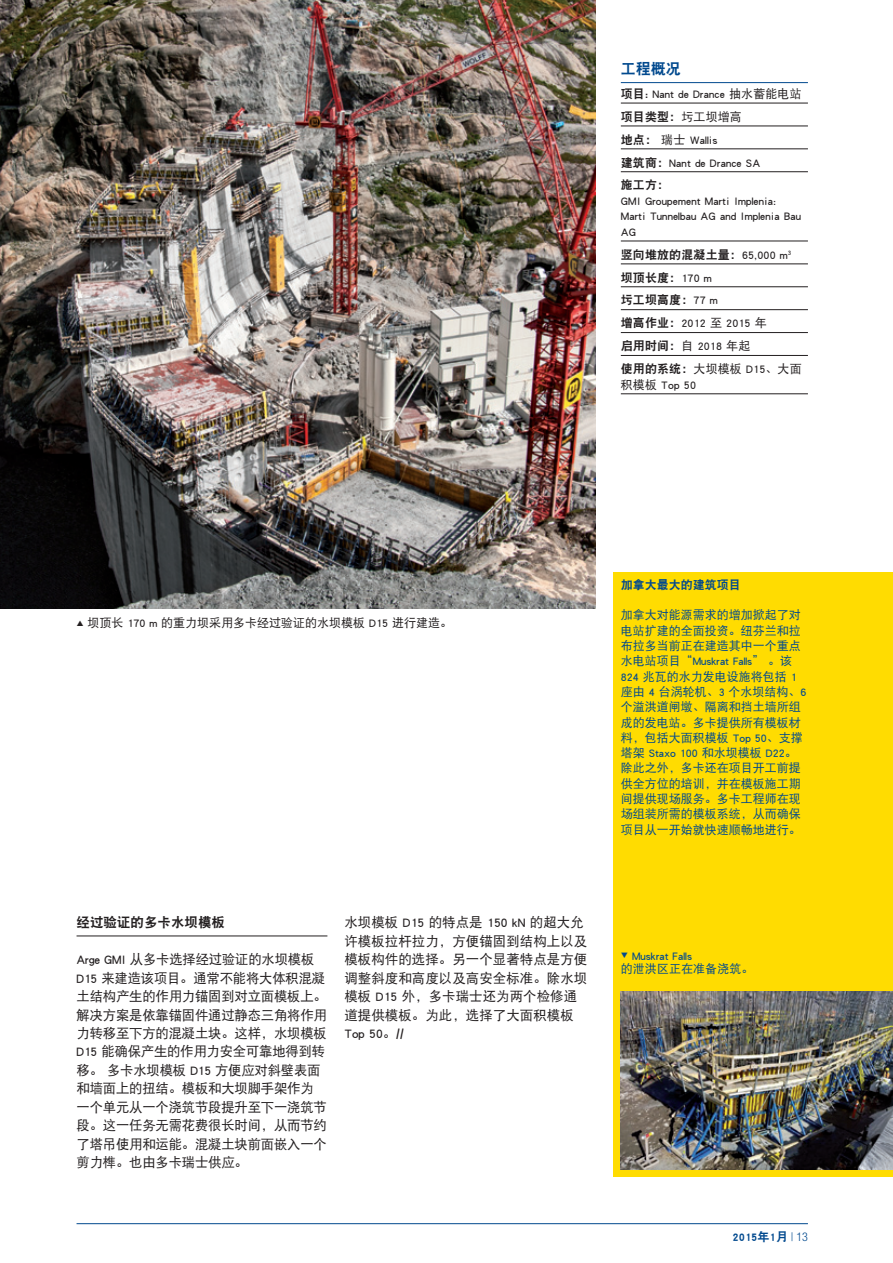
<style>
.page{position:relative;width:893px;height:1263px;background:#fff}
.page>*{position:absolute;margin:0;border:0;box-sizing:border-box;transform-origin:0 0}
.t1{font:15px "DFP Hei W9";color:#01498e}
.t2{font:13.5px/18.5px "DFP Hei W5";letter-spacing:-.015em;color:#231f20}
.t3{font:13.5px "DFP Hei W9";color:#231f20}
.t4{font:12px/15.3px "DFP Hei W5";color:#01498e}
.t5{font:12px/23px "DFP Hei W5";letter-spacing:.01em;color:#231f20}
.t6{font:12px/22.8px "DFP Hei W9";letter-spacing:.01em;color:#231f20}
.t7{font:12px "DFP Hei W9";color:#01498e}
.s1{font-family:"DFP Hei W9"}
.s2{font-family:"DFP Hei W5"}
.s3{font-family:"Helvetica Neue LTW1 G";font-weight:300;font-stretch:condensed}
</style>
<div class="page">
<hr style="left:77px;top:1223px;width:731px;height:1px;background:#01498e">
<div style="left:614px;top:572px;width:279px;height:604px;background:#ffdc01"></div>
<hr style="left:621px;top:82px;width:187px;height:1px;background:#01498e">
<hr style="left:621px;top:103px;width:187px;height:1px;background:#231f20">
<hr style="left:621px;top:126px;width:187px;height:1px;background:#231f20">
<hr style="left:621px;top:149px;width:187px;height:1px;background:#231f20">
<hr style="left:621px;top:171px;width:187px;height:1px;background:#231f20">
<hr style="left:621px;top:241px;width:187px;height:1px;background:#231f20">
<hr style="left:621px;top:264px;width:187px;height:1px;background:#231f20">
<hr style="left:621px;top:286px;width:187px;height:1px;background:#231f20">
<hr style="left:621px;top:309px;width:187px;height:1px;background:#231f20">
<hr style="left:621px;top:332px;width:187px;height:1px;background:#231f20">
<hr style="left:621px;top:355px;width:187px;height:1px;background:#231f20">
<hr style="left:621px;top:393px;width:187px;height:1px;background:#231f20">
<img style="left:621px;top:992px;width:272px;height:177px">
<img style="left:0;top:0;width:595px;height:609px">
<hr style="left:77px;top:936px;width:250px;height:1px;background:#231f20">
<p class="t1" style="left:621px;top:60px;width:62px">工程概况</p>
<p class="t5" style="left:621px;top:82px;width:182px"><span class="s1">项目:</span> Nant de Drance 抽水蓄能电站</p>
<p class="t6" style="left:621px;top:105px;width:123px">项目类型：<span class="s2">圬工坝增高</span></p>
<p class="t5" style="left:621px;top:128px;width:141px"><span class="s1">地点：</span>瑞士 Wallis<br><span class="s1">建筑商：</span>Nant de Drance SA</p>
<p class="t6" style="left:621px;top:174px;width:50px">施工方：</p>
<p class="t5" style="left:621px;top:193px;width:182px;line-height:15.5px">GMI Groupement Marti Implenia:<br>Marti Tunnelbau AG and Implenia Bau<br>AG</p>
<p class="t6" style="left:621px;top:243px;width:172px">竖向堆放的混凝土量：<span class="s2">65,000 m</span><sup>3</sup>坝顶长度：<span class="s2">170 m<br></span>圬工坝高度：<span class="s2">77 m</span></p>
<p class="t5" style="left:621px;top:311px;width:182px"><span class="s1">增高作业：</span>2012 至 2015 年<br><span class="s1">启用时间：</span>自 2018 年起<br><span class="s1">使用的系统：</span>大坝模板 D15、大面</p>
<p class="t5" style="left:621px;top:373px;width:77px">积模板 Top 50</p>
<p class="t5" style="left:88px;top:611px;width:366px">坝顶长 170 m 的重力坝采用多卡经过验证的水坝模板 D15 进行建造。</p>
<p class="t3" style="left:77px;top:915px;width:150px">经过验证的多卡水坝模板</p>
<p class="t2" style="left:77px;top:950px;width:252px">Arge GMI 从多卡选择经过验证的水坝模板<br>D15 来建造该项目。通常不能将大体积混凝土结构产生的作用力锚固到对立面模板上。解决方案是依靠锚固件通过静态三角将作用力转移至下方的混凝土块。这样，水坝模板<br>D15 能确保产生的作用力安全可靠地得到转移。 多卡水坝模板 D15 方便应对斜壁表面和墙面上的扭结。模板和大坝脚手架作为一个单元从一个浇筑节段提升至下一浇筑节段。这一任务无需花费很长时间，从而节约了塔吊使用和运能。混凝土块前面嵌入一个剪力榫。也由多卡瑞士供应。</p>
<p class="t2" style="left:344px;top:913px;width:244px">水坝模板 D15 的特点是 150 kN 的超大允许模板拉杆拉力，方便锚固到结构上以及模板构件的选择。另一个显著特点是方便调整斜度和高度以及高安全标准。除水坝模板 D15 外，多卡瑞士还为两个检修通道提供模板。为此，选择了大面积模板<br>Top 50。<span class="s1">//</span></p>
<p class="t7" style="left:621px;top:578px;width:121px">加拿大最大的建筑项目</p>
<p class="t4" style="left:621px;top:607px;width:187px">加拿大对能源需求的增加掀起了对电站扩建的全面投资。纽芬兰和拉布拉多当前正在建造其中一个重点水电站项目“Muskrat Falls” 。该<br>824 兆瓦的水力发电设施将包括 1座由 4 台涡轮机、3 个水坝结构、6个溢洪道闸墩、隔离和挡土墙所组成的发电站。多卡提供所有模板材料，包括大面积模板 Top 50、支撑塔架 Staxo 100 和水坝模板 D22。除此之外，多卡还在项目开工前提供全方位的培训，并在模板施工期间提供现场服务。多卡工程师在现场组装所需的模板系统，从而确保项目从一开始就快速顺畅地进行。</p>
<p class="t4" style="left:621px;top:948px;width:134px;line-height:13.8px;text-indent:11px">Muskrat Falls<br>的泄洪区正在准备浇筑。</p>
<p class="t7" style="left:732px;top:1230px;width:77px">2015年1月 <span class="s3">| 13</span></p>
</div>
